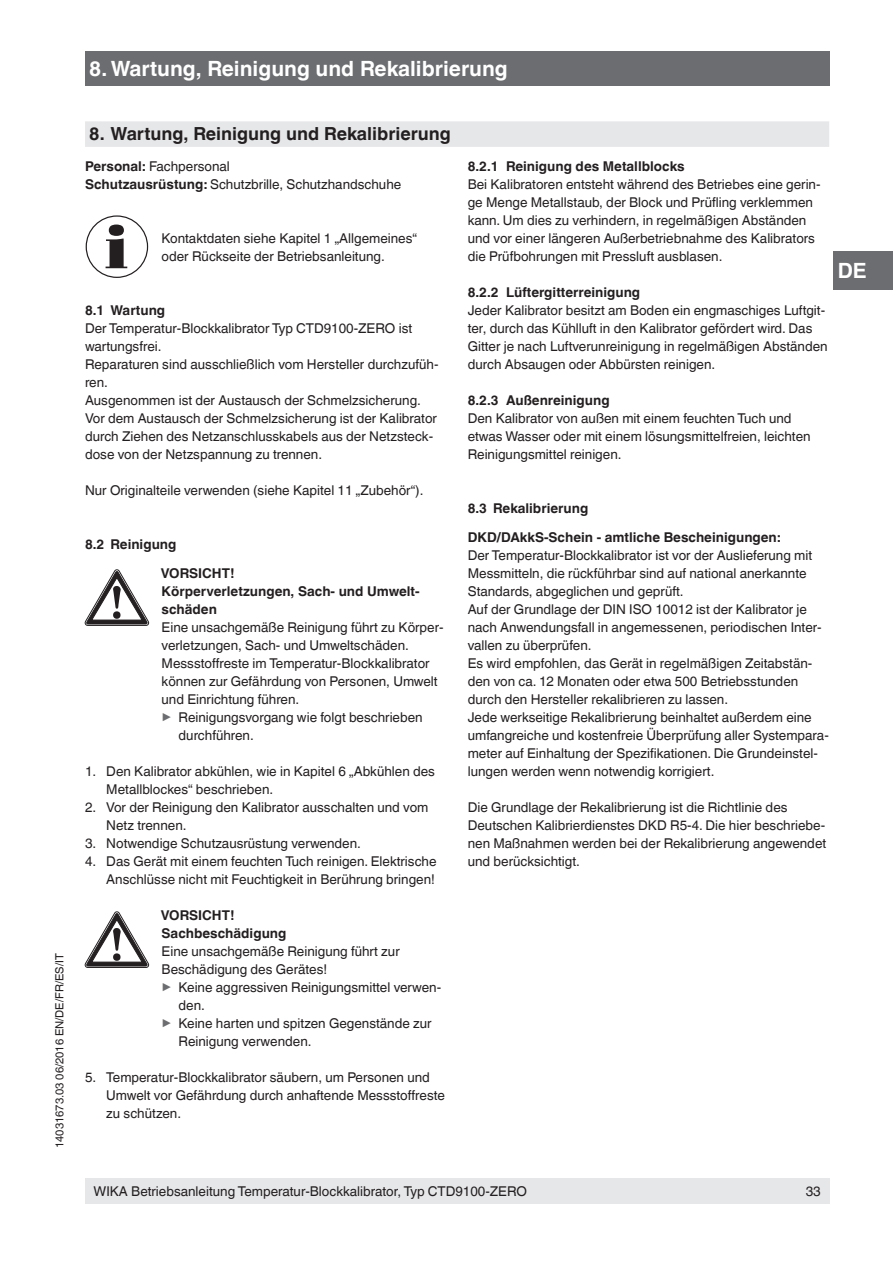
<style>
.page{position:relative;width:893px;height:1263px;background:#fff}
.page>*{position:absolute;margin:0;border:0;box-sizing:border-box;transform-origin:0 0}
.t1{font:700 21px "Helvetica World";color:#fff}
.t2{font:700 18px "Helvetica World";color:#231f20}
.t3{font:13.5px/18px "Helvetica World";color:#231f20}
.t4{font:700 13.5px/28.5px "Helvetica World";color:#231f20}
.t5{font:11.25px "Helvetica World";color:#231f20}
.s1{font-weight:700}
.s2{font-size:13.35px;color:#6c6d70}
</style>
<div class="page">
<div style="left:833px;top:251px;width:60px;height:38px;background:#6c6d70"></div>
<div style="left:85px;top:51px;width:744px;height:34px;background:#6c6d70"></div>
<div style="left:85px;top:1178px;width:744px;height:25px;background:#e6e7e9"></div>
<div style="left:85px;top:121px;width:744px;height:26px;background:#e6e7e9"></div>
<svg style="left:106px;top:225px;width:21px;height:43px"></svg>
<div style="left:86px;top:215px;width:62px;height:63px;border:1px solid #231f20;border-radius:50%"></div>
<svg style="left:85px;top:570px;width:64px;height:55px"></svg>
<svg style="left:85px;top:912px;width:64px;height:55px"></svg>
<p class="t5" style="left:53px;top:1148px;width:196px;rotate:-90deg">14031673.03 06/2016 EN/DE/FR/ES/IT</p>
<h1 class="t1" style="left:89px;top:56px;width:420px">8. Wartung, Reinigung und Rekalibrierung</h1>
<h2 class="t2" style="left:89px;top:124px;width:363px">8. Wartung, Reinigung und Rekalibrierung</h2>
<p class="t3" style="left:85px;top:158px;width:318px"><span class="s1">Personal:</span> Fachpersonal<br><span class="s1">Schutzausrüstung:</span> Schutzbrille, Schutzhandschuhe</p>
<p class="t3" style="left:162px;top:230px;width:257px">Kontaktdaten siehe Kapitel 1 „Allgemeines“ oder Rückseite der Betriebsanleitung.</p>
<p class="t4" style="left:85px;top:296px;width:82px">8.1 Wartung</p>
<p class="t3" style="left:85px;top:320px;width:355px">Der Temperatur-Blockkalibrator Typ CTD9100-ZERO ist wartungsfrei.<br>Reparaturen sind ausschließlich vom Hersteller durchzufüh&shy;ren.<br>Ausgenommen ist der Austausch der Schmelzsicherung.<br>Vor dem Austausch der Schmelzsicherung ist der Kalibrator durch Ziehen des Netzanschlusskabels aus der Netzsteck&shy;dose von der Netzspannung zu trennen.</p>
<p class="t3" style="left:85px;top:482px;width:340px">Nur Originalteile verwenden (siehe Kapitel 11 „Zubehör“).</p>
<p class="t4" style="left:161px;top:530px;width:75px;text-indent:-76px">8.2 Reinigung<br>VORSICHT!</p>
<p class="t4" style="left:162px;top:582px;width:260px;line-height:18px">Körperverletzungen, Sach- und Umwelt&shy;schäden</p>
<p class="t3" style="left:162px;top:618px;width:284px">Eine unsachgemäße Reinigung führt zu Körper-</p>
<p class="t3" style="left:162px;top:636px;width:249px">verletzungen, Sach- und Umweltschäden.</p>
<p class="t3" style="left:162px;top:654px;width:270px">Messstoffreste im Temperatur-Blockkalibrator</p>
<p class="t3" style="left:162px;top:672px;width:278px">können zur Gefährdung von Personen, Umwelt</p>
<p class="t3" style="left:162px;top:690px;width:139px">und Einrichtung führen.</p>
<p class="t3" style="left:162px;top:708px;width:263px"><span class="s2">▶</span> Reinigungsvorgang wie folgt beschrieben</p>
<p class="t3" style="left:179px;top:726px;width:77px">durchführen.</p>
<p class="t3" style="left:106px;top:762px;width:330px;text-indent:-21px">1. Den Kalibrator abkühlen, wie in Kapitel 6 „Abkühlen des<br>Metallblockes“ beschrieben.</p>
<p class="t3" style="left:106px;top:798px;width:324px;text-indent:-21px">2. Vor der Reinigung den Kalibrator ausschalten und vom<br>Netz trennen.</p>
<p class="t3" style="left:85px;top:834px;width:277px">3. Notwendige Schutzausrüstung verwenden.</p>
<p class="t3" style="left:85px;top:852px;width:353px;text-align:right">4. Das Gerät mit einem feuchten Tuch reinigen. Elektrische<br>Anschlüsse nicht mit Feuchtigkeit in Berührung bringen!</p>
<p class="t4" style="left:161px;top:906px;width:127px;line-height:18px">VORSICHT!<br>Sachbeschädigung</p>
<p class="t3" style="left:162px;top:942px;width:240px">Eine unsachgemäße Reinigung führt zur</p>
<p class="t3" style="left:162px;top:960px;width:167px">Beschädigung des Gerätes!</p>
<p class="t3" style="left:162px;top:978px;width:281px"><span class="s2">▶</span> Keine aggressiven Reinigungsmittel verwen-</p>
<p class="t3" style="left:179px;top:996px;width:28px">den.</p>
<p class="t3" style="left:162px;top:1014px;width:272px"><span class="s2">▶</span> Keine harten und spitzen Gegenstände zur</p>
<p class="t3" style="left:179px;top:1032px;width:134px">Reinigung verwenden.</p>
<p class="t3" style="left:106px;top:1068px;width:340px;text-indent:-21px">5. Temperatur-Blockkalibrator säubern, um Personen und<br>Umwelt vor Gefährdung durch anhaftende Messstoffreste zu schützen.</p>
<p class="t4" style="left:468px;top:152px;width:218px">8.2.1 Reinigung des Metallblocks</p>
<p class="t3" style="left:468px;top:176px;width:354px">Bei Kalibratoren entsteht während des Betriebes eine gerin&shy;ge Menge Metallstaub, der Block und Prüfling verklemmen kann. Um dies zu verhindern, in regelmäßigen Abständen und vor einer längeren Außerbetriebnahme des Kalibrators die Prüfbohrungen mit Pressluft ausblasen.</p>
<p class="t4" style="left:468px;top:278px;width:174px">8.2.2 Lüftergitterreinigung</p>
<p class="t3" style="left:468px;top:302px;width:361px">Jeder Kalibrator besitzt am Boden ein engmaschiges Luftgit&shy;ter, durch das Kühlluft in den Kalibrator gefördert wird. Das Gitter je nach Luftverunreinigung in regelmäßigen Abständen durch Absaugen oder Abbürsten reinigen.</p>
<p class="t4" style="left:468px;top:386px;width:143px">8.2.3 Außenreinigung</p>
<p class="t3" style="left:468px;top:410px;width:344px">Den Kalibrator von außen mit einem feuchten Tuch und etwas Wasser oder mit einem lösungsmittelfreien, leichten<br>Reinigungsmittel reinigen.</p>
<h1 class="t1" style="left:838px;top:258px;width:31px">DE</h1>
<p class="t4" style="left:468px;top:494px;width:314px">8.3 Rekalibrierung<br>DKD/DAkkS-Schein - amtliche Bescheinigungen:</p>
<p class="t3" style="left:468px;top:546px;width:363px">Der Temperatur-Blockkalibrator ist vor der Auslieferung mit Messmitteln, die rückführbar sind auf national anerkannte Standards, abgeglichen und geprüft.<br>Auf der Grundlage der DIN ISO 10012 ist der Kalibrator je nach Anwendungsfall in angemessenen, periodischen Inter&shy;vallen zu überprüfen.<br>Es wird empfohlen, das Gerät in regelmäßigen Zeitabstän&shy;den von ca. 12 Monaten oder etwa 500 Betriebsstunden durch den Hersteller rekalibrieren zu lassen.<br>Jede werkseitige Rekalibrierung beinhaltet außerdem eine umfangreiche und kostenfreie Überprüfung aller Systempara&shy;meter auf Einhaltung der Spezifikationen. Die Grundeinstel&shy;lungen werden wenn notwendig korrigiert.</p>
<p class="t3" style="left:468px;top:798px;width:360px">Die Grundlage der Rekalibrierung ist die Richtlinie des Deutschen Kalibrierdienstes DKD R5-4. Die hier beschriebe&shy;nen Maßnahmen werden bei der Rekalibrierung angewendet und berücksichtigt.</p>
<p class="t3" style="left:94px;top:1182px;width:435px">WIKA Betriebsanleitung Temperatur-Blockkalibrator, Typ CTD9100-ZERO</p>
<p class="t3" style="left:806px;top:1182px;width:17px">33</p>
</div>
